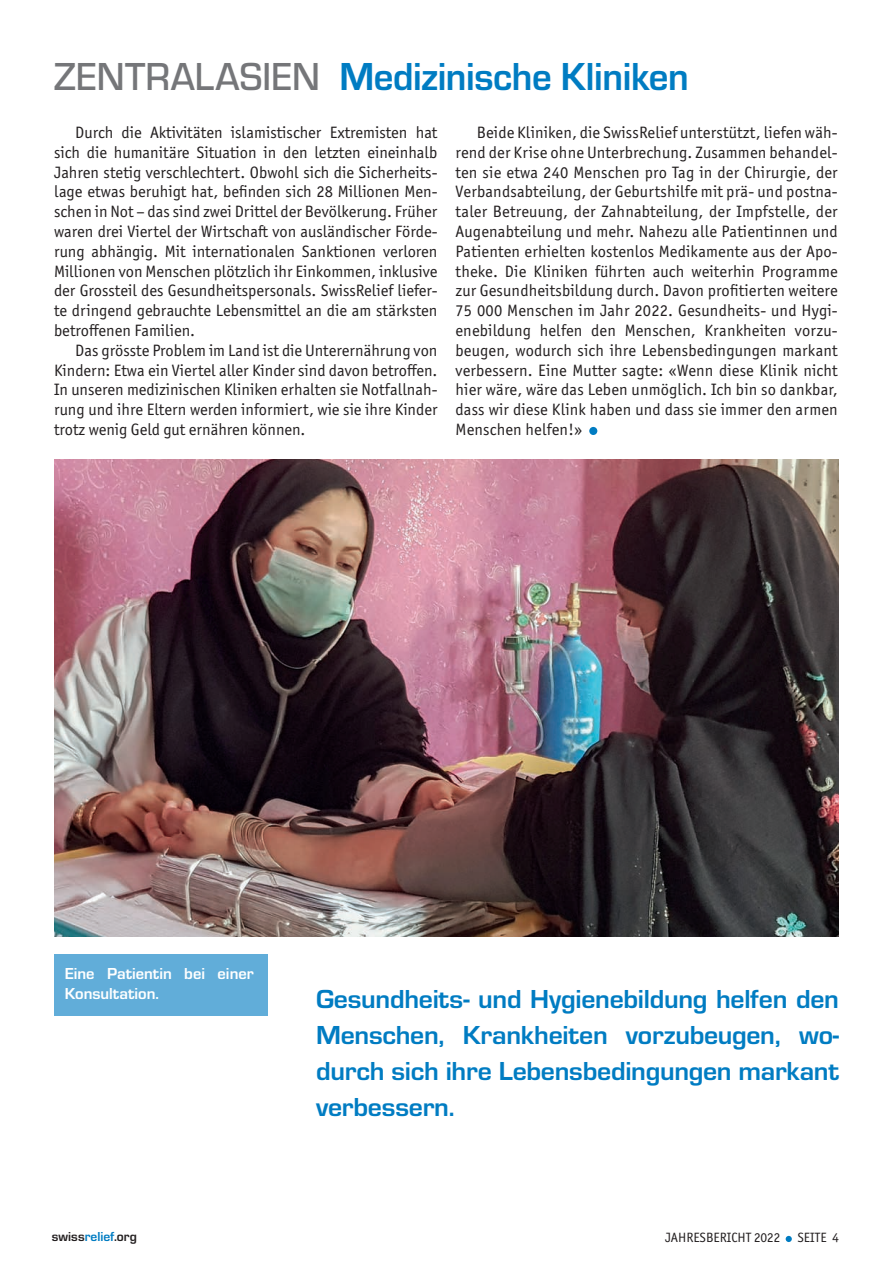
<style>
.page{position:relative;width:893px;height:1263px;background:#fff}
.page>*{position:absolute;margin:0;border:0;box-sizing:border-box;transform-origin:0 0}
.t1{font:700 40.5px "Eurostile";letter-spacing:-.01em;color:#007cc2;scale:.96 1}
.t2{font:700 27px/36px "Eurostile";letter-spacing:-.01em;color:#007cc2;text-align:justify}
.t3{font:16.5px/19.8px "Officina Sans ITC Pro";color:#231f20;text-align:justify}
.t4{font:700 16.5px/19.8px "Eurostile";color:#fff}
.t5{font:13.5px "Officina Sans ITC Pro";color:#231f20}
.t6{font:700 13.5px "Eurostile";color:#231f20}
.s1{font-weight:500;color:#757679}
.s2{color:#007cc2}
</style>
<div class="page">
<svg style="left:786px;top:1236px;width:6px;height:6px"></svg>
<img style="left:54px;top:459px;width:785px;height:477px">
<div style="left:589px;top:427px;width:8px;height:8px;background:#007cc2;border-radius:50%"></div>
<div style="left:54px;top:954px;width:214px;height:61px;background:#61add9"></div>
<h1 class="t1" style="left:54px;top:48px;width:663px"><span class="s1">ZENTRALASIEN</span> Medizinische Kliniken</h1>
<p class="t3" style="left:54px;top:122px;width:385px;text-indent:21px">Durch die Aktivitäten islamistischer Extremisten hat sich die humanitäre Situation in den letzten eineinhalb Jahren stetig verschlechtert. Obwohl sich die Sicherheits&shy;lage etwas beruhigt hat, befinden sich 28 Millionen Men&shy;schen in Not – das sind zwei Drittel der Bevölkerung. Früher waren drei Viertel der Wirtschaft von ausländischer Förde&shy;rung abhängig. Mit internationalen Sanktionen verloren Millionen von Menschen plötzlich ihr Einkommen, inklusive der Grossteil des Gesundheitspersonals. SwissRelief liefer&shy;te dringend gebrauchte Lebensmittel an die am stärksten betroffenen Familien.</p>
<p class="t3" style="left:54px;top:340px;width:385px;text-indent:21px">Das grösste Problem im Land ist die Unterernährung von Kindern: Etwa ein Viertel aller Kinder sind davon betroffen.<br>In unseren medizinischen Kliniken erhalten sie Notfallnah&shy;rung und ihre Eltern werden informiert, wie sie ihre Kinder trotz wenig Geld gut ernähren können.</p>
<p class="t3" style="left:455px;top:122px;width:384px;text-indent:21px">Beide Kliniken, die SwissRelief unterstützt, liefen wäh&shy;rend der Krise ohne Unterbrechung. Zusammen behandel&shy;ten sie etwa 240 Menschen pro Tag in der Chirurgie, der Verbandsabteilung, der Geburtshilfe mit prä- und postna&shy;taler Betreuung, der Zahnabteilung, der Impfstelle, der Augenabteilung und mehr. Nahezu alle Patientinnen und Patienten erhielten kostenlos Medikamente aus der Apo&shy;theke. Die Kliniken führten auch weiterhin Programme zur Gesundheitsbildung durch. Davon profitierten weitere 75 000 Menschen im Jahr 2022. Gesundheits- und Hygi&shy;enebildung helfen den Menschen, Krankheiten vorzu&shy;beugen, wodurch sich ihre Lebensbedingungen markant verbessern. Eine Mutter sagte: «Wenn diese Klinik nicht hier wäre, wäre das Leben unmöglich. Ich bin so dankbar, dass wir diese Klink haben und dass sie immer den armen Menschen helfen!»</p>
<p class="t4" style="left:65px;top:963px;width:191px">Eine Patientin bei einer<br>Konsultation.</p>
<h2 class="t2" style="left:316px;top:979px;width:524px">Gesundheits- und Hygienebildung helfen den Menschen, Krankheiten vorzubeugen, wo&shy;durch sich ihre Lebensbedingungen markant verbessern.</h2>
<p class="t6" style="left:52px;top:1227px;width:86px">swiss<span class="s2">relief</span>.org</p>
<p class="t5" style="left:665px;top:1229px;width:117px">JAHRESBERICHT 2022</p>
<p class="t5" style="left:797px;top:1229px;width:43px">SEITE 4</p>
</div>
